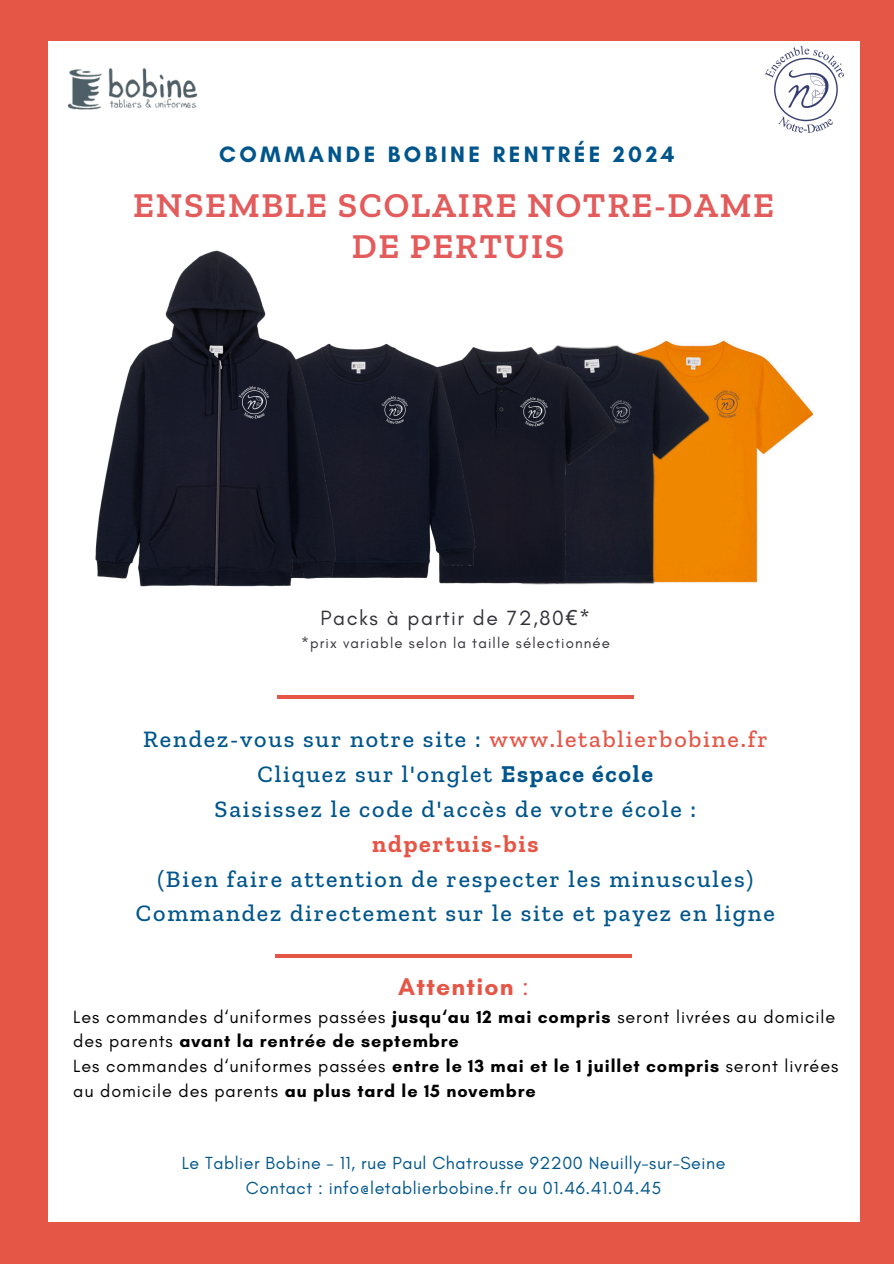
<style>
.page{position:relative;width:894px;height:1264px;background:#fff}
.page>*{position:absolute;margin:0;border:0;box-sizing:border-box;transform-origin:0 0}
.t1{font:600 35.55px/40.5px "Zilla Slab";letter-spacing:.05em;color:#e35b5b;text-align:center}
.t2{font:700 24.75px "Glacial Indifference";letter-spacing:.05em;color:#e55647}
.t3{font:500 24px/34.8px "Zilla Slab";letter-spacing:.075em;color:#00558b;text-align:center}
.t4{font:700 22.65px "Glacial Indifference";letter-spacing:.15em;color:#00558b}
.t5{font:21px "Glacial Indifference";letter-spacing:.075em;color:#34313a}
.t6{font:18px/24.8px "Glacial Indifference";letter-spacing:.05em;color:#000}
.t7{font:17.85px/24.8px "Glacial Indifference";letter-spacing:.03em;color:#00558b;text-align:center}
.t8{font:15px "Glacial Indifference";letter-spacing:.075em;color:#34313a}
.s1{font-family:"Noto Sans"}
.s2{color:#e55647}
.s3{font-weight:700}
.s4{font-weight:700;color:#e55647}
.s5{font-weight:400}
</style>
<div class="page">
<div style="left:0;top:0;width:893px;height:1263px;background:#e55647"></div>
<div style="left:48px;top:42px;width:811px;height:1180px;background:#fff"></div>
<hr style="left:277px;top:695px;width:356px;height:3px;background:#e55647">
<svg style="left:275px;top:954px;width:356px;height:3px"></svg>
<img style="left:48px;top:41px;width:189px;height:69px">
<img style="left:765px;top:46px;width:78px;height:87px">
<img style="left:729px;top:344px;width:82px;height:239px">
<img style="left:628px;top:340px;width:101px;height:244px">
<img style="left:477px;top:345px;width:151px;height:240px">
<img style="left:349px;top:343px;width:128px;height:241px">
<img style="left:95px;top:250px;width:254px;height:337px">
<h4 class="t4" style="left:219px;top:140px;width:457px">COMMANDE BOBINE RENTRÉE 2024</h4>
<p class="t1" style="left:133px;top:185px;width:642px">ENSEMBLE SCOLAIRE NOTRE-DAME<br>DE PERTUIS</p>
<h4 class="t5" style="left:320px;top:605px;width:271px">Packs à partir de 72,80<span class="s1">€</span>*</h4>
<h1 class="t8" style="left:301px;top:633px;width:310px">*prix variable selon la taille sélectionnée</h1>
<p class="t3" style="left:136px;top:721px;width:640px">Rendez-vous sur notre site : <span class="s2">www.letablierbobine.fr </span>Cliquez sur l'onglet <span class="s3">Espace école<br></span>Saisissez le code d'accès de votre école : <span class="s4">ndpertuis-bis<br></span>(Bien faire attention de respecter les minuscules)<br>Commandez directement sur le site et payez en ligne</p>
<p class="t2" style="left:398px;top:971px;width:132px">Attention <span class="s5">:</span></p>
<p class="t6" style="left:73px;top:1003px;width:766px">Les commandes d‘uniformes passées <span class="s3">jusqu‘au 12 mai compris</span> seront livrées au domicile des parents <span class="s3">avant la rentrée de septembre<br></span>Les commandes d‘uniformes passées <span class="s3">entre le 13 mai et le 1 juillet compris</span> seront livrées au domicile des parents <span class="s3">au plus tard le 15 novembre</span></p>
<h3 class="t7" style="left:182px;top:1150px;width:545px">Le Tablier Bobine - 11, rue Paul Chatrousse 92200 Neuilly-sur-Seine<br>Contact : info@letablierbobine.fr ou 01.46.41.04.45</h3>
</div>
